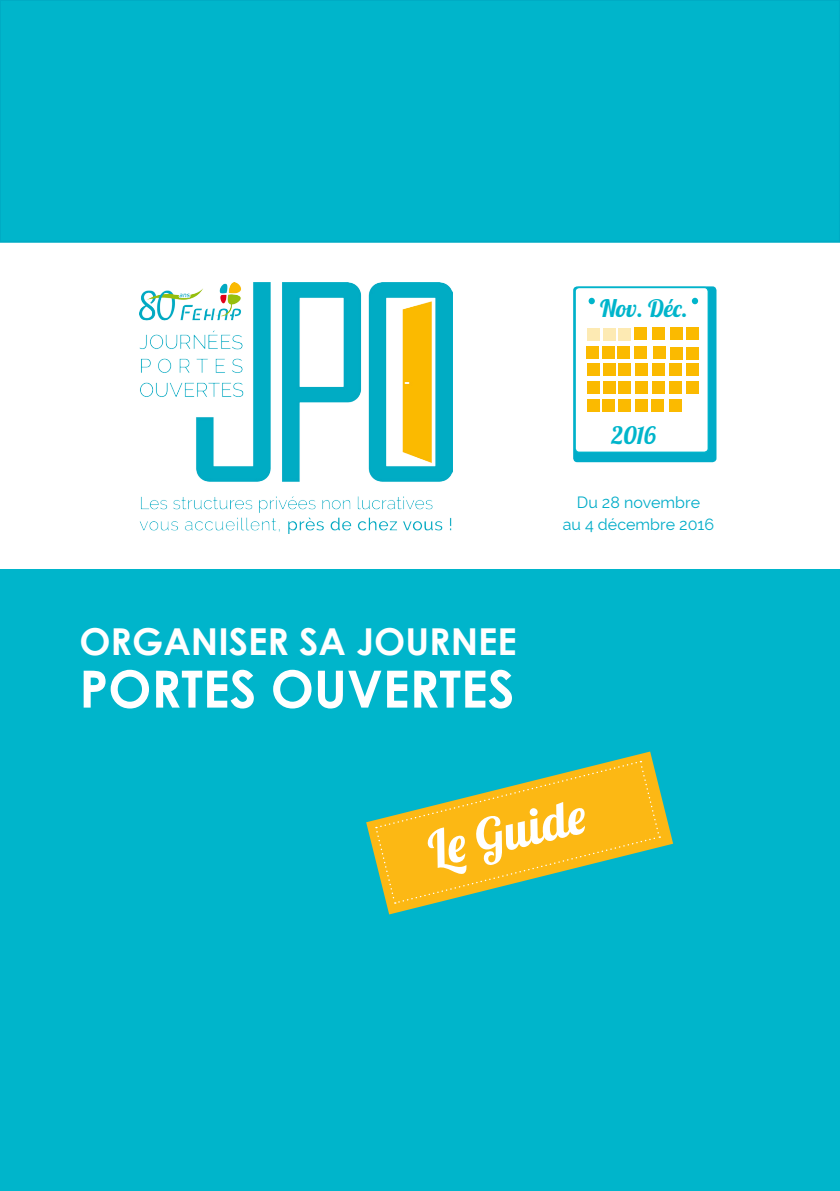
<style>
.page{position:relative;width:840px;height:1191px;background:#fff}
.page>*{position:absolute;margin:0;border:0;box-sizing:border-box;transform-origin:0 0}
.t1{font:700 51.4px "Century Gothic";color:#fff}
.t2{font:50px "Lobster 1.4";color:#fff}
.t3{font:700 37px "Century Gothic";color:#fff}
.t4{font:24px "Lobster 1.4";color:#00b5cb}
.t5{font:16px "Raleway";color:#01acc8}
</style>
<div class="page">
<img style="left:139px;top:282px;width:313px;height:251px">
<div style="left:0;top:569px;width:839px;height:622px;background:#00b5cb"></div>
<div style="left:0;top:0;width:839px;height:242px;background:#00b5cb"></div>
<div style="left:0;top:0;width:839px;height:243px;border:2px solid #00abc4"></div>
<svg style="left:366px;top:751px;width:306px;height:163px"></svg>
<svg style="left:375px;top:761px;width:285px;height:142px"></svg>
<div style="left:573px;top:286px;width:143px;height:176px;background:#01acc8;border-radius:4px"></div>
<div style="left:574px;top:287px;width:134px;height:165px;background:#fff;border-radius:4px"></div>
<div style="left:574px;top:287px;width:134px;height:166px;border:1px solid #00b5cb;border-radius:4px"></div>
<svg style="left:588px;top:298px;width:6px;height:6px"></svg>
<svg style="left:691px;top:298px;width:6px;height:6px"></svg>
<div style="left:633px;top:327px;width:13px;height:13px;background:#fbba00"></div>
<div style="left:652px;top:327px;width:12px;height:13px;background:#fbba00"></div>
<div style="left:586px;top:346px;width:12px;height:13px;background:#fbba00"></div>
<div style="left:602px;top:346px;width:12px;height:13px;background:#fbba00"></div>
<div style="left:617px;top:346px;width:12px;height:13px;background:#fbba00"></div>
<div style="left:634px;top:346px;width:12px;height:13px;background:#fbba00"></div>
<div style="left:652px;top:346px;width:12px;height:13px;background:#fbba00"></div>
<div style="left:587px;top:363px;width:12px;height:13px;background:#fbba00"></div>
<div style="left:602px;top:363px;width:13px;height:13px;background:#fbba00"></div>
<div style="left:618px;top:363px;width:12px;height:13px;background:#fbba00"></div>
<div style="left:635px;top:363px;width:12px;height:13px;background:#fbba00"></div>
<div style="left:651px;top:363px;width:13px;height:13px;background:#fbba00"></div>
<div style="left:587px;top:381px;width:12px;height:13px;background:#fbba00"></div>
<div style="left:602px;top:381px;width:13px;height:13px;background:#fbba00"></div>
<div style="left:618px;top:381px;width:12px;height:13px;background:#fbba00"></div>
<div style="left:635px;top:381px;width:12px;height:13px;background:#fbba00"></div>
<div style="left:651px;top:381px;width:13px;height:13px;background:#fbba00"></div>
<div style="left:669px;top:381px;width:12px;height:13px;background:#fbba00"></div>
<div style="left:669px;top:363px;width:12px;height:13px;background:#fbba00"></div>
<div style="left:685px;top:363px;width:13px;height:13px;background:#fbba00"></div>
<div style="left:669px;top:346px;width:13px;height:13px;background:#fbba00"></div>
<div style="left:685px;top:381px;width:13px;height:13px;background:#fbba00"></div>
<div style="left:669px;top:327px;width:13px;height:13px;background:#fbba00"></div>
<div style="left:686px;top:347px;width:12px;height:13px;background:#fbba00"></div>
<div style="left:586px;top:399px;width:13px;height:13px;background:#fbba00"></div>
<div style="left:602px;top:399px;width:12px;height:13px;background:#fbba00"></div>
<div style="left:617px;top:399px;width:13px;height:13px;background:#fbba00"></div>
<div style="left:634px;top:399px;width:13px;height:13px;background:#fbba00"></div>
<div style="left:651px;top:399px;width:12px;height:13px;background:#fbba00"></div>
<div style="left:668px;top:399px;width:13px;height:13px;background:#fbba00"></div>
<div style="left:685px;top:327px;width:13px;height:13px;background:#fbba00"></div>
<div style="left:618px;top:328px;width:12px;height:13px;background:#fdeab3"></div>
<div style="left:602px;top:328px;width:13px;height:13px;background:#fdeab3"></div>
<div style="left:587px;top:328px;width:12px;height:13px;background:#fdeab3"></div>
<p class="t4" style="left:599px;top:293px;width:89px">Nov. Déc.</p>
<p class="t4" style="left:611px;top:420px;width:46px">2016</p>
<p class="t3" style="left:79px;top:613px;width:438px">ORGANISER SA JOURNEE</p>
<p class="t1" style="left:79px;top:650px;width:436px">PORTES OUVERTES</p>
<p class="t5" style="left:576px;top:493px;width:125px">Du 28 novembre</p>
<p class="t5" style="left:562px;top:515px;width:153px">au 4 décembre 2016</p>
<p class="t2" style="left:421px;top:819px;width:161px;rotate:-13deg">Le Guide</p>
</div>
